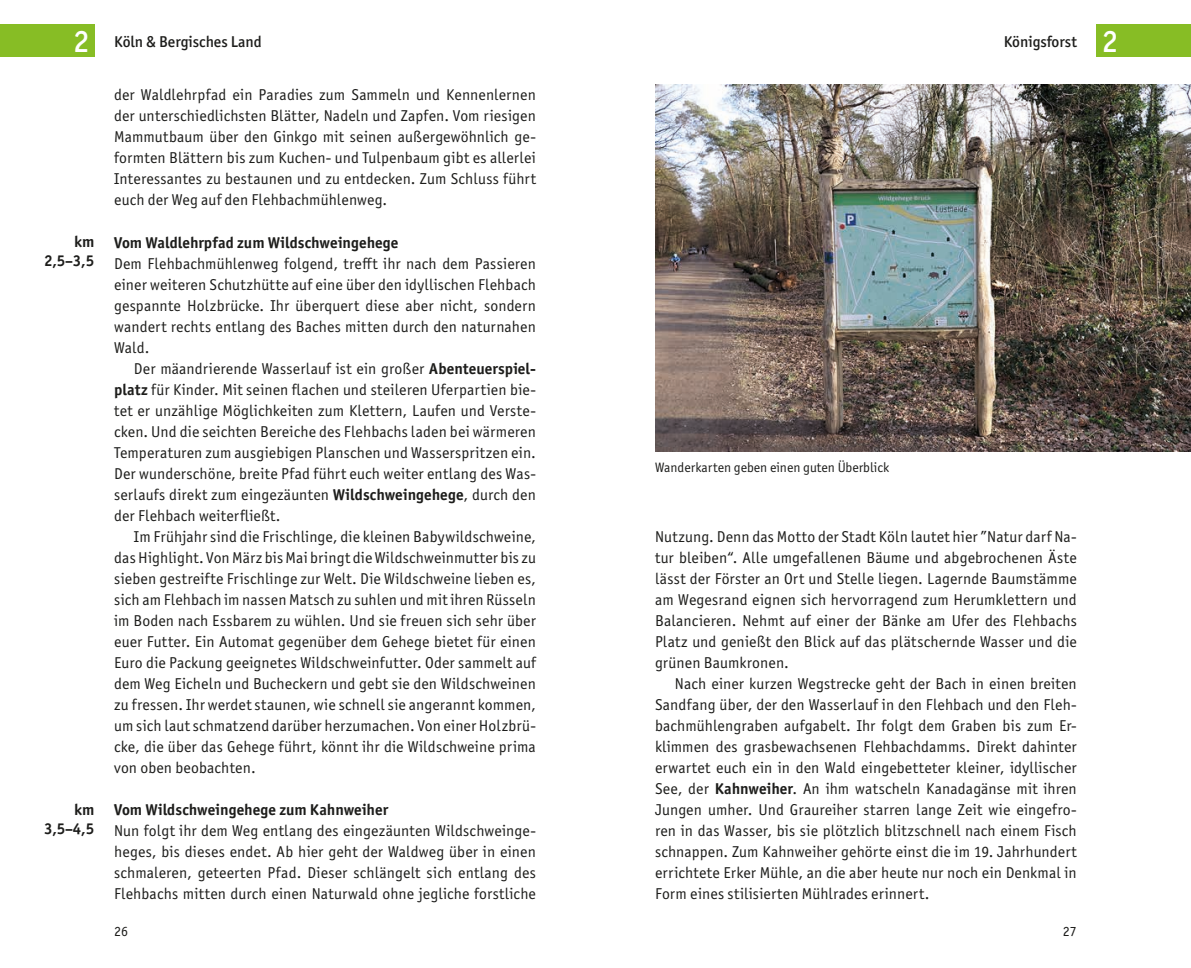
<style>
.page{position:relative;width:1191px;height:968px;background:#fff}
.page>*{position:absolute;margin:0;border:0;box-sizing:border-box;transform-origin:0 0}
.t1{font:15.75px/21px "Officina Sans ITC Pro";letter-spacing:.01em;color:#1d1d1b;text-align:justify}
.t2{font:700 15.75px/18.9px "Officina Sans ITC Pro";color:#1d1d1b;text-align:right}
.t3{font:500 15.75px "Officina Sans ITC Pro";color:#1d1d1b}
.t4{font:14px "Officina Sans ITC Pro";color:#1d1d1b}
.t5{font:13.65px "Officina Sans ITC Pro";color:#1d1d1b}
.s1{font-size:31.5px;color:#fff}
.s2{font-weight:700}
</style>
<div class="page">
<div style="left:0;top:25px;width:94px;height:32px;background:#87bd25"></div>
<div style="left:1096px;top:25px;width:95px;height:32px;background:#87bd25"></div>
<img style="left:655px;top:84px;width:536px;height:367px">
<p class="t3" style="left:73px;top:32px;width:190px"><span class="s1">2</span> Köln &amp; Bergisches Land</p>
<p class="t3" style="left:1003px;top:32px;width:115px">Königsforst <span class="s1">2</span></p>
<p class="t1" style="left:114px;top:84px;width:423px">der Waldlehrpfad ein Paradies zum Sammeln und Kennenlernen der unterschiedlichsten Blätter, Nadeln und Zapfen. Vom riesigen Mammutbaum über den Ginkgo mit seinen außergewöhnlich ge&shy;formten Blättern bis zum Kuchen- und Tulpenbaum gibt es allerlei Interessantes zu bestaunen und zu entdecken. Zum Schluss führt euch der Weg auf den Flehbachmühlenweg.</p>
<p class="t2" style="left:114px;top:232px;width:286px">Vom Waldlehrpfad zum Wildschweingehege</p>
<p class="t1" style="left:114px;top:252px;width:423px">Dem Flehbachmühlenweg folgend, trefft ihr nach dem Passieren einer weiteren Schutzhütte auf eine über den idyllischen Flehbach gespannte Holzbrücke. Ihr überquert diese aber nicht, sondern wandert rechts entlang des Baches mitten durch den naturnahen Wald.</p>
<p class="t1" style="left:114px;top:357px;width:423px;text-indent:20px">Der mäandrierende Wasserlauf ist ein großer <span class="s2">Abenteuerspiel&shy;platz</span> für Kinder. Mit seinen flachen und steileren Uferpartien bie&shy;tet er unzählige Möglichkeiten zum Klettern, Laufen und Verste&shy;cken. Und die seichten Bereiche des Flehbachs laden bei wärmeren Temperaturen zum ausgiebigen Planschen und Wasserspritzen ein.<br>Der wunderschöne, breite Pfad führt euch weiter entlang des Was&shy;serlaufs direkt zum eingezäunten <span class="s2">Wildschweingehege</span>, durch den der Flehbach weiterfließt.</p>
<p class="t1" style="left:114px;top:525px;width:423px;text-indent:20px">Im Frühjahr sind die Frischlinge, die kleinen Babywildschweine, das Highlight. Von März bis Mai bringt die Wildschweinmutter bis zu sieben gestreifte Frischlinge zur Welt. Die Wildschweine lieben es, sich am Flehbach im nassen Matsch zu suhlen und mit ihren Rüsseln im Boden nach Essbarem zu wühlen. Und sie freuen sich sehr über euer Futter. Ein Automat gegenüber dem Gehege bietet für einen Euro die Packung geeignetes Wildschweinfutter. Oder sammelt auf dem Weg Eicheln und Bucheckern und gebt sie den Wildschweinen zu fressen. Ihr werdet staunen, wie schnell sie angerannt kommen, um sich laut schmatzend darüber herzumachen. Von einer Holzbrü&shy;cke, die über das Gehege führt, könnt ihr die Wildschweine prima von oben beobachten.</p>
<p class="t2" style="left:114px;top:799px;width:276px">Vom Wildschweingehege zum Kahnweiher</p>
<p class="t1" style="left:114px;top:819px;width:423px">Nun folgt ihr dem Weg entlang des eingezäunten Wildschweinge&shy;heges, bis dieses endet. Ab hier geht der Waldweg über in einen schmaleren, geteerten Pfad. Dieser schlängelt sich entlang des Flehbachs mitten durch einen Naturwald ohne jegliche forstliche</p>
<p class="t2" style="left:44px;top:232px;width:52px">km<br>2,5–3,5</p>
<p class="t5" style="left:655px;top:459px;width:235px">Wanderkarten geben einen guten Überblick</p>
<p class="t1" style="left:655px;top:525px;width:423px">Nutzung. Denn das Motto der Stadt Köln lautet hier ”Natur darf Na&shy;tur bleiben“. Alle umgefallenen Bäume und abgebrochenen Äste lässt der Förster an Ort und Stelle liegen. Lagernde Baumstämme am Wegesrand eignen sich hervorragend zum Herumklettern und Balancieren. Nehmt auf einer der Bänke am Ufer des Flehbachs Platz und genießt den Blick auf das plätschernde Wasser und die grünen Baumkronen.</p>
<p class="t1" style="left:655px;top:672px;width:423px;text-indent:20px">Nach einer kurzen Wegstrecke geht der Bach in einen breiten Sandfang über, der den Wasserlauf in den Flehbach und den Fleh&shy;bachmühlengraben aufgabelt. Ihr folgt dem Graben bis zum Er&shy;klimmen des grasbewachsenen Flehbachdamms. Direkt dahinter erwartet euch ein in den Wald eingebetteter kleiner, idyllischer See, der <span class="s2">Kahnweiher</span>. An ihm watscheln Kanadagänse mit ihren Jungen umher. Und Graureiher starren lange Zeit wie eingefro&shy;ren in das Wasser, bis sie plötzlich blitzschnell nach einem Fisch schnappen. Zum Kahnweiher gehörte einst die im 19. Jahrhundert errichtete Erker Mühle, an die aber heute nur noch ein Denkmal in Form eines stilisierten Mühlrades erinnert.</p>
<p class="t2" style="left:44px;top:799px;width:52px">km<br>3,5–4,5</p>
<p class="t4" style="left:114px;top:922px;width:15px">26</p>
<p class="t4" style="left:1062px;top:922px;width:15px">27</p>
</div>
